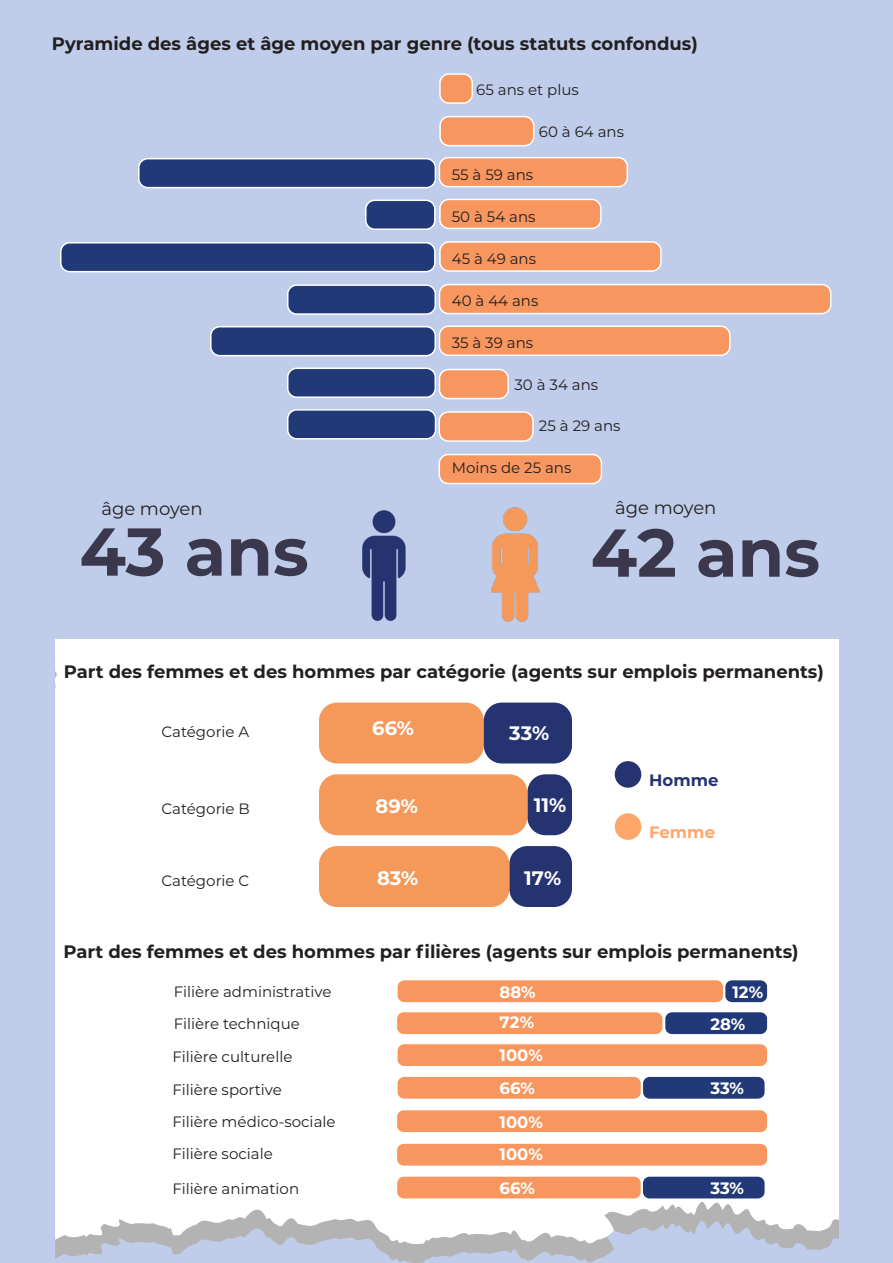
<style>
.page{position:relative;width:893px;height:1263px;background:#bfccea}
.page>*{position:absolute;margin:0;border:0;box-sizing:border-box;transform-origin:0 0}
.t1{font:700 67.5px "Montserrat";color:#3b384d}
.t2{font:700 19.5px "Montserrat";color:#fff}
.t3{font:700 18px "Montserrat";color:#231f20}
.t4{font:18px "Montserrat";color:#231f20}
.t5{font:700 16.5px "Montserrat";color:#fff}
.t6{font:700 16.5px "Montserrat";color:#253371}
.t7{font:700 16.5px "Montserrat";color:#ffa66a}
.t8{font:15px "Montserrat";color:#231f20}
</style>
<div class="page">
<svg style="left:55px;top:1249px;width:767px;height:14px"></svg>
<div style="left:55px;top:639px;width:784px;height:610px;background:#fff"></div>
<img style="left:362px;top:510px;width:44px;height:111px">
<img style="left:491px;top:507px;width:49px;height:115px">
<div style="left:139px;top:159px;width:296px;height:29px;background:#213a77;border-radius:9px"></div>
<div style="left:138px;top:158px;width:298px;height:30px;border:2px solid #fff;border-radius:9px"></div>
<div style="left:366px;top:200px;width:69px;height:29px;background:#213a77;border-radius:9px"></div>
<div style="left:365px;top:200px;width:71px;height:30px;border:2px solid #fff;border-radius:9px"></div>
<div style="left:61px;top:243px;width:374px;height:29px;background:#213a77;border-radius:9px"></div>
<div style="left:60px;top:242px;width:376px;height:30px;border:2px solid #fff;border-radius:9px"></div>
<div style="left:288px;top:285px;width:147px;height:29px;background:#213a77;border-radius:9px"></div>
<div style="left:287px;top:284px;width:149px;height:31px;border:2px solid #fff;border-radius:9px"></div>
<div style="left:211px;top:327px;width:224px;height:29px;background:#213a77;border-radius:9px"></div>
<div style="left:210px;top:326px;width:226px;height:30px;border:2px solid #fff;border-radius:9px"></div>
<div style="left:288px;top:368px;width:147px;height:29px;background:#213a77;border-radius:9px"></div>
<div style="left:287px;top:367px;width:149px;height:31px;border:2px solid #fff;border-radius:9px"></div>
<div style="left:288px;top:410px;width:147px;height:29px;background:#213a77;border-radius:9px"></div>
<div style="left:287px;top:409px;width:149px;height:30px;border:2px solid #fff;border-radius:9px"></div>
<div style="left:440px;top:74px;width:32px;height:29px;background:#f7975f;border-radius:9px"></div>
<div style="left:439px;top:73px;width:34px;height:31px;border:2px solid #fff;border-radius:9px"></div>
<div style="left:440px;top:117px;width:94px;height:29px;background:#f7975f;border-radius:9px"></div>
<div style="left:439px;top:116px;width:95px;height:30px;border:2px solid #fff;border-radius:9px"></div>
<div style="left:439px;top:158px;width:188px;height:29px;background:#f7975f;border-radius:9px"></div>
<div style="left:439px;top:157px;width:189px;height:30px;border:2px solid #fff;border-radius:9px"></div>
<div style="left:440px;top:199px;width:161px;height:29px;background:#f7975f;border-radius:9px"></div>
<div style="left:439px;top:199px;width:163px;height:30px;border:2px solid #fff;border-radius:9px"></div>
<div style="left:440px;top:242px;width:221px;height:29px;background:#f7975f;border-radius:9px"></div>
<div style="left:439px;top:241px;width:223px;height:31px;border:2px solid #fff;border-radius:9px"></div>
<div style="left:439px;top:285px;width:392px;height:29px;background:#f7975f;border-radius:9px"></div>
<div style="left:439px;top:284px;width:392px;height:30px;border:2px solid #fff;border-radius:9px"></div>
<div style="left:439px;top:326px;width:291px;height:29px;background:#f7975f;border-radius:9px"></div>
<div style="left:439px;top:325px;width:292px;height:31px;border:2px solid #fff;border-radius:9px"></div>
<div style="left:439px;top:369px;width:69px;height:30px;background:#f7975f;border-radius:9px"></div>
<div style="left:439px;top:369px;width:70px;height:30px;border:2px solid #fff;border-radius:9px"></div>
<div style="left:439px;top:412px;width:94px;height:29px;background:#f7975f;border-radius:9px"></div>
<div style="left:438px;top:411px;width:96px;height:31px;border:2px solid #fff;border-radius:9px"></div>
<div style="left:439px;top:454px;width:162px;height:30px;background:#f7975f;border-radius:9px"></div>
<div style="left:439px;top:454px;width:163px;height:30px;border:2px solid #fff;border-radius:9px"></div>
<div style="left:615px;top:761px;width:26px;height:27px;background:#253371;border-radius:50%"></div>
<div style="left:615px;top:813px;width:26px;height:27px;background:#ffa66a;border-radius:50%"></div>
<div style="left:319px;top:702px;width:165px;height:61px;background:#f4995a;border-radius:18px"></div>
<div style="left:484px;top:702px;width:88px;height:61px;background:#253371;border-radius:18px"></div>
<div style="left:527px;top:774px;width:45px;height:61px;background:#253371;border-radius:18px"></div>
<div style="left:509px;top:846px;width:63px;height:61px;background:#253371;border-radius:18px"></div>
<div style="left:319px;top:774px;width:208px;height:61px;background:#f4995a;border-radius:18px"></div>
<div style="left:319px;top:846px;width:190px;height:61px;background:#f4995a;border-radius:18px"></div>
<div style="left:397px;top:979px;width:327px;height:24px;background:#f7975f;border-radius:7px"></div>
<div style="left:396px;top:979px;width:328px;height:25px;border:2px solid #fff;border-radius:7px"></div>
<div style="left:725px;top:979px;width:43px;height:24px;background:#213a77;border-radius:7px"></div>
<div style="left:724px;top:979px;width:45px;height:25px;border:2px solid #fff;border-radius:7px"></div>
<div style="left:665px;top:1011px;width:103px;height:24px;background:#213a77;border-radius:7px"></div>
<div style="left:664px;top:1011px;width:105px;height:24px;border:2px solid #fff;border-radius:7px"></div>
<div style="left:642px;top:1076px;width:123px;height:23px;background:#213a77;border-radius:7px"></div>
<div style="left:642px;top:1075px;width:124px;height:25px;border:2px solid #fff;border-radius:7px"></div>
<div style="left:642px;top:1176px;width:123px;height:23px;background:#213a77;border-radius:7px"></div>
<div style="left:641px;top:1175px;width:125px;height:25px;border:2px solid #fff;border-radius:7px"></div>
<div style="left:396px;top:1011px;width:267px;height:24px;background:#f7975f;border-radius:7px"></div>
<div style="left:396px;top:1011px;width:268px;height:24px;border:2px solid #fff;border-radius:7px"></div>
<div style="left:397px;top:1043px;width:371px;height:24px;background:#f7975f;border-radius:7px"></div>
<div style="left:396px;top:1043px;width:373px;height:24px;border:2px solid #fff;border-radius:7px"></div>
<div style="left:397px;top:1076px;width:244px;height:23px;background:#f7975f;border-radius:7px"></div>
<div style="left:396px;top:1075px;width:246px;height:25px;border:2px solid #fff;border-radius:7px"></div>
<div style="left:396px;top:1109px;width:372px;height:24px;background:#f7975f;border-radius:7px"></div>
<div style="left:396px;top:1109px;width:373px;height:24px;border:2px solid #fff;border-radius:7px"></div>
<div style="left:396px;top:1143px;width:372px;height:23px;background:#f7975f;border-radius:7px"></div>
<div style="left:396px;top:1142px;width:373px;height:25px;border:2px solid #fff;border-radius:7px"></div>
<div style="left:396px;top:1176px;width:245px;height:23px;background:#f7975f;border-radius:7px"></div>
<div style="left:396px;top:1175px;width:246px;height:25px;border:2px solid #fff;border-radius:7px"></div>
<p class="t3" style="left:52px;top:31px;width:647px">Pyramide des âges et âge moyen par genre (tous statuts confondus)</p>
<p class="t8" style="left:476px;top:80px;width:104px">65 ans et plus</p>
<p class="t8" style="left:539px;top:122px;width:87px">60 à 64 ans</p>
<p class="t8" style="left:452px;top:164px;width:83px">55 à 59 ans</p>
<p class="t8" style="left:452px;top:207px;width:85px">50 à 54 ans</p>
<p class="t8" style="left:452px;top:248px;width:86px">45 à 49 ans</p>
<p class="t8" style="left:452px;top:290px;width:88px">40 à 44 ans</p>
<p class="t8" style="left:452px;top:333px;width:83px">35 à 39 ans</p>
<p class="t8" style="left:514px;top:374px;width:85px">30 à 34 ans</p>
<p class="t8" style="left:539px;top:416px;width:83px">25 à 29 ans</p>
<p class="t4" style="left:101px;top:496px;width:103px">âge moyen</p>
<p class="t8" style="left:452px;top:457px;width:121px">Moins de 25 ans</p>
<p class="t4" style="left:615px;top:495px;width:103px">âge moyen</p>
<p class="t1" style="left:79px;top:503px;width:231px">43 ans</p>
<p class="t1" style="left:591px;top:504px;width:231px">42 ans</p>
<p class="t3" style="left:64px;top:658px;width:762px">Part des femmes et des hommes par catégorie (agents sur emplois permanents)</p>
<p class="t8" style="left:162px;top:721px;width:89px">Catégorie A</p>
<p class="t2" style="left:372px;top:714px;width:43px">66%</p>
<p class="t2" style="left:509px;top:719px;width:41px">33%</p>
<p class="t6" style="left:649px;top:768px;width:71px">Homme</p>
<p class="t8" style="left:162px;top:798px;width:90px">Catégorie B</p>
<p class="t2" style="left:376px;top:792px;width:44px">89%</p>
<p class="t2" style="left:534px;top:791px;width:34px">11%</p>
<p class="t7" style="left:649px;top:820px;width:67px">Femme</p>
<p class="t8" style="left:162px;top:870px;width:89px">Catégorie C</p>
<p class="t2" style="left:377px;top:864px;width:43px">83%</p>
<p class="t2" style="left:524px;top:864px;width:38px">17%</p>
<p class="t3" style="left:63px;top:939px;width:737px">Part des femmes et des hommes par filières (agents sur emplois permanents)</p>
<p class="t8" style="left:174px;top:981px;width:159px">Filière administrative</p>
<p class="t8" style="left:174px;top:1013px;width:128px">Filière technique</p>
<p class="t8" style="left:172px;top:1046px;width:122px">Filière culturelle</p>
<p class="t8" style="left:172px;top:1079px;width:111px">Filière sportive</p>
<p class="t8" style="left:172px;top:1111px;width:165px">Filière médico-sociale</p>
<p class="t8" style="left:172px;top:1143px;width:102px">Filière sociale</p>
<p class="t8" style="left:172px;top:1179px;width:128px">Filière animation</p>
<p class="t5" style="left:500px;top:980px;width:38px">88%</p>
<p class="t5" style="left:500px;top:1010px;width:36px">72%</p>
<p class="t5" style="left:500px;top:1043px;width:45px">100%</p>
<p class="t5" style="left:732px;top:980px;width:32px">12%</p>
<p class="t5" style="left:710px;top:1012px;width:36px">28%</p>
<p class="t5" style="left:500px;top:1076px;width:37px">66%</p>
<p class="t5" style="left:710px;top:1076px;width:35px">33%</p>
<p class="t5" style="left:500px;top:1110px;width:45px">100%</p>
<p class="t5" style="left:500px;top:1142px;width:45px">100%</p>
<p class="t5" style="left:500px;top:1176px;width:37px">66%</p>
<p class="t5" style="left:710px;top:1176px;width:35px">33%</p>
</div>
